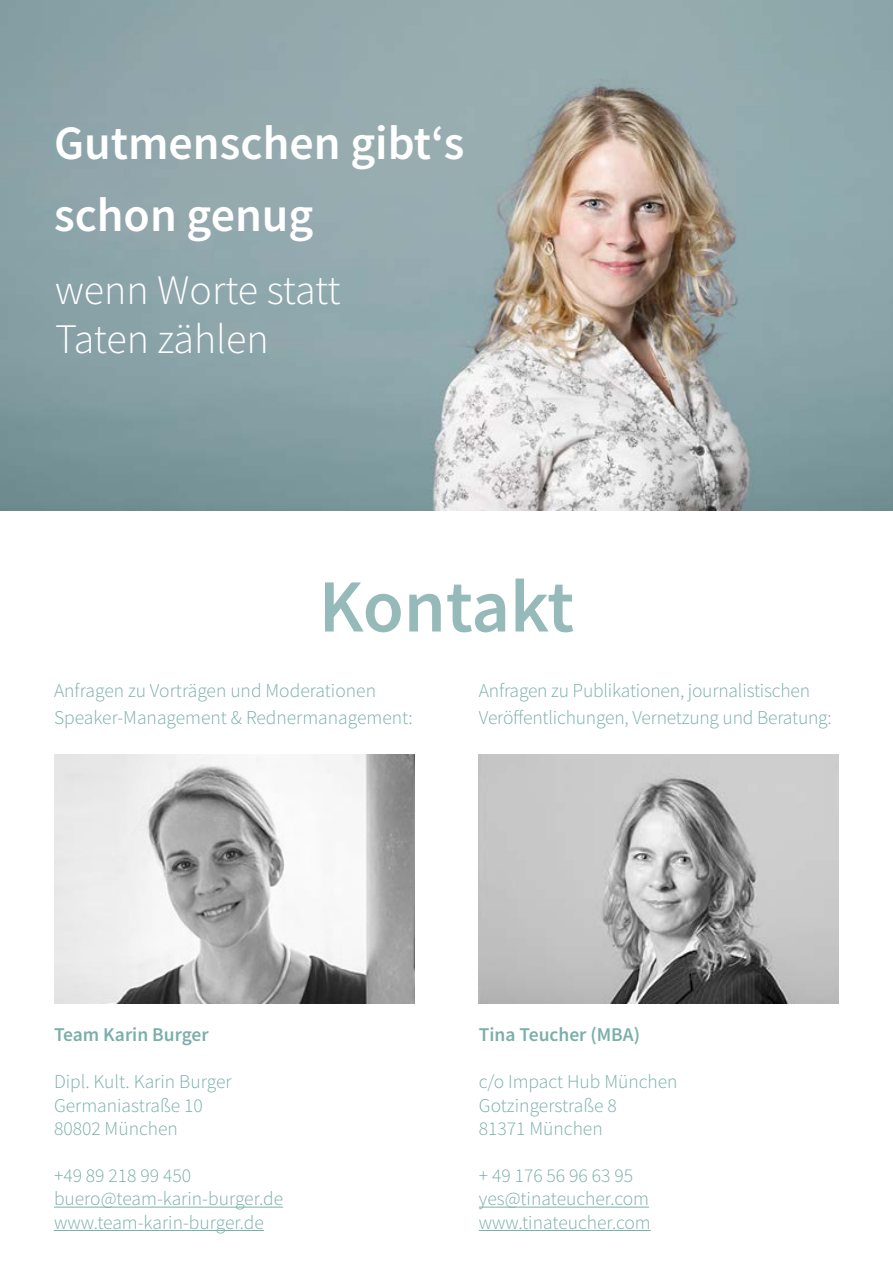
<style>
.page{position:relative;width:893px;height:1263px;background:#fff}
.page>*{position:absolute;margin:0;border:0;box-sizing:border-box;transform-origin:0 0}
.t1{font:600 75px "Source Sans Pro";letter-spacing:-.005em;color:#96b9b9}
.t2{font:600 48px/71.2px "Source Sans Pro";color:#fff}
.t3{font:300 42px/48.9px "Source Sans Pro";color:#fff}
.t4{font:300 19.5px/23.4px "Source Sans Pro";color:#7aafaa}
.t5{font:600 19.5px "Source Sans Pro";color:#7aafaa}
</style>
<div class="page">
<img style="left:54px;top:755px;width:360px;height:248px">
<img style="left:479px;top:755px;width:360px;height:248px">
<hr style="left:54px;top:1206px;width:229px;height:1px;background:#7aafaa">
<hr style="left:54px;top:1230px;width:210px;height:1px;background:#7aafaa">
<hr style="left:479px;top:1206px;width:170px;height:1px;background:#7aafaa">
<hr style="left:479px;top:1230px;width:172px;height:1px;background:#7aafaa">
<img style="left:0;top:0;width:893px;height:510px">
<h2 class="t2" style="left:54px;top:107px;width:412px">Gutmenschen gibt‘s schon genug</h2>
<h3 class="t3" style="left:55px;top:265px;width:287px">wenn Worte statt<br>Taten zählen</h3>
<h1 class="t1" style="left:319px;top:557px;width:257px">Kontakt</h1>
<p class="t4" style="left:54px;top:677px;width:360px;line-height:27px">Anfragen zu Vorträgen und Moderationen<br>Speaker-Management &amp; Rednermanagement:</p>
<p class="t4" style="left:479px;top:677px;width:354px;line-height:27px">Anfragen zu Publikationen, journalistischen<br>Veröffentlichungen, Vernetzung und Beratung:</p>
<p class="t5" style="left:54px;top:1022px;width:156px">Team Karin Burger</p>
<p class="t4" style="left:54px;top:1070px;width:179px">Dipl. Kult. Karin Burger<br>Germaniastraße 10<br>80802 München</p>
<p class="t4" style="left:54px;top:1163px;width:231px">+49 89 218 99 450 buero@team-karin-burger.de www.team-karin-burger.de</p>
<p class="t5" style="left:479px;top:1022px;width:163px">Tina Teucher (MBA)</p>
<p class="t4" style="left:479px;top:1070px;width:200px">c/o Impact Hub München<br>Gotzingerstraße 8<br>81371 München</p>
<p class="t4" style="left:479px;top:1163px;width:173px">+ 49 176 56 96 63 95 yes@tinateucher.com www.tinateucher.com</p>
</div>
